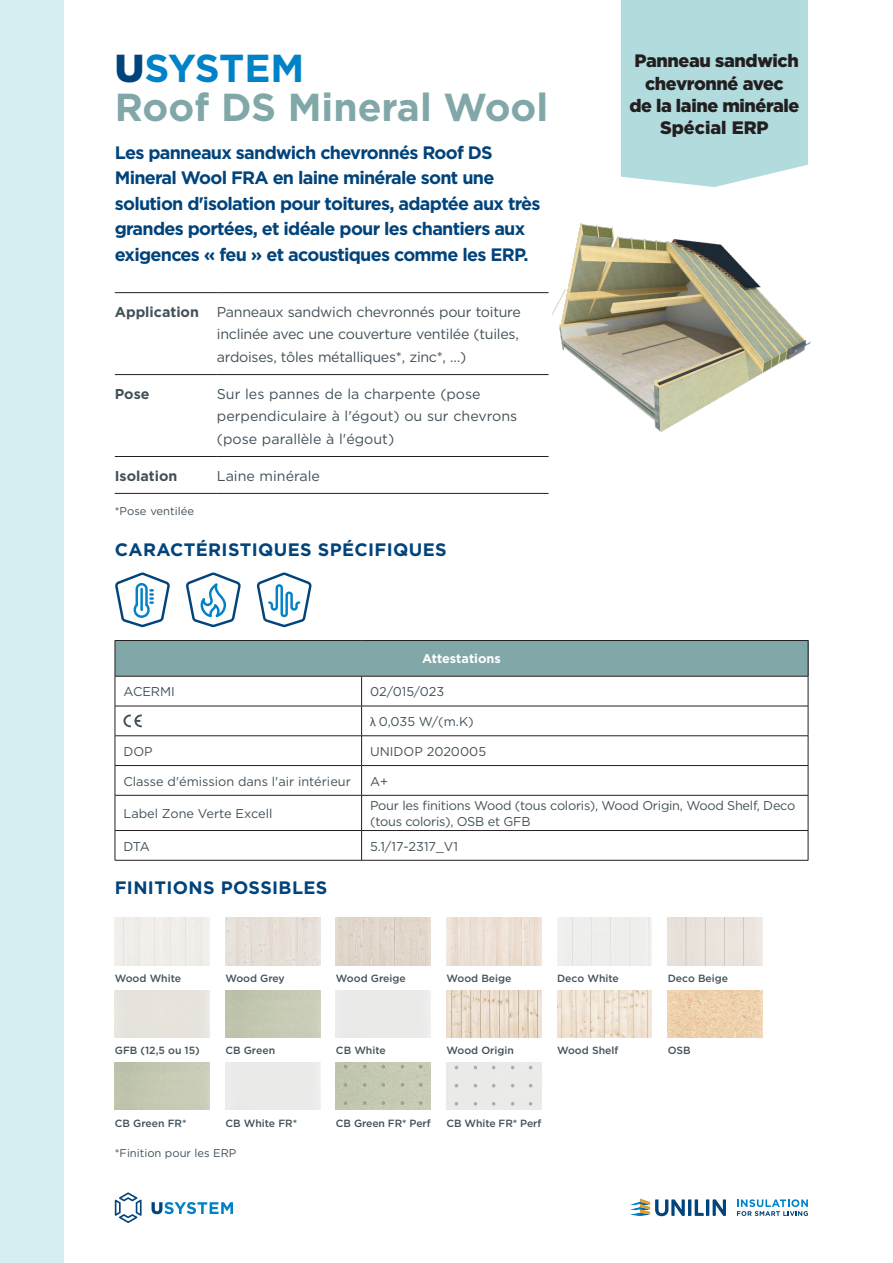
<style>
.page{position:relative;width:893px;height:1263px;background:#fff}
.page>*{position:absolute;margin:0;border:0;box-sizing:border-box;transform-origin:0 0}
.t1{font:700 39px "Gotham";color:#81a7a9}
.t2{font:700 39px "Gotham";letter-spacing:-.015em;color:#0082c9}
.t3{font:700 18px/25.5px "Gotham";letter-spacing:-.04em;color:#01437b}
.t4{font:700 18px "Gotham";letter-spacing:.02em;color:#01437b}
.t5{font:900 18px/22.5px "Gotham";letter-spacing:-.02em;color:#231f20;text-align:center}
.t6{font:900 18px "Gotham";color:#231f20}
.Produktnaam{font:14.25px/22.5px "Gotham";letter-spacing:-.02em;color:#425159}
.Produktnaam-2{font:14.25px/22.5px "Gotham";color:#425159}
.Produktnaam-3{font:700 14.25px "Gotham";color:#425159}
.t7{font:12.75px/16.5px "Gotham";letter-spacing:-.015em;color:#425159}
.t8{font:700 12.75px "Gotham";color:#fff}
.Produktnaam-4{font:11.25px "Gotham";color:#425159}
.t9{font:500 10.5px "Gotham";color:#425159}
.s1{font-weight:900;color:#01437b}
.s2{font-family:"Calibri"}
</style>
<div class="page">
<div style="left:0;top:0;width:64px;height:1263px;background:#d6eeef"></div>
<svg style="left:152px;top:1202px;width:81px;height:12px"></svg>
<svg style="left:115px;top:1192px;width:27px;height:31px"></svg>
<svg style="left:630px;top:1198px;width:96px;height:18px"></svg>
<svg style="left:737px;top:1199px;width:71px;height:17px"></svg>
<hr style="left:115px;top:292px;width:102px;height:1px;background:#231f20">
<hr style="left:217px;top:292px;width:332px;height:1px;background:#231f20">
<hr style="left:115px;top:374px;width:102px;height:1px;background:#231f20">
<hr style="left:217px;top:374px;width:332px;height:1px;background:#231f20">
<hr style="left:115px;top:456px;width:102px;height:1px;background:#231f20">
<hr style="left:217px;top:456px;width:332px;height:1px;background:#231f20">
<hr style="left:115px;top:493px;width:102px;height:1px;background:#231f20">
<hr style="left:217px;top:493px;width:332px;height:1px;background:#231f20">
<img style="left:553px;top:223px;width:258px;height:209px">
<div style="left:115px;top:640px;width:693px;height:36px;background:#81a7a9"></div>
<hr style="left:115px;top:640px;width:247px;height:1px;background:#231f20">
<hr style="left:115px;top:641px;width:1px;height:35px;background:#231f20">
<hr style="left:362px;top:640px;width:446px;height:1px;background:#231f20">
<hr style="left:808px;top:641px;width:1px;height:35px;background:#231f20">
<hr style="left:115px;top:676px;width:247px;height:1px;background:#231f20">
<hr style="left:115px;top:676px;width:1px;height:30px;background:#231f20">
<hr style="left:362px;top:676px;width:446px;height:1px;background:#231f20">
<hr style="left:361px;top:676px;width:1px;height:30px;background:#231f20">
<hr style="left:808px;top:676px;width:1px;height:30px;background:#231f20">
<hr style="left:115px;top:706px;width:247px;height:1px;background:#231f20">
<hr style="left:115px;top:706px;width:1px;height:30px;background:#231f20">
<hr style="left:362px;top:706px;width:446px;height:1px;background:#231f20">
<hr style="left:361px;top:706px;width:1px;height:30px;background:#231f20">
<hr style="left:808px;top:706px;width:1px;height:30px;background:#231f20">
<hr style="left:115px;top:735px;width:247px;height:1px;background:#231f20">
<hr style="left:362px;top:735px;width:446px;height:1px;background:#231f20">
<hr style="left:115px;top:765px;width:247px;height:1px;background:#231f20">
<svg style="left:115px;top:736px;width:1px;height:59px"></svg>
<hr style="left:362px;top:765px;width:446px;height:1px;background:#231f20">
<svg style="left:361px;top:736px;width:1px;height:59px"></svg>
<svg style="left:808px;top:736px;width:1px;height:59px"></svg>
<hr style="left:115px;top:795px;width:247px;height:1px;background:#231f20">
<hr style="left:115px;top:795px;width:1px;height:35px;background:#231f20">
<hr style="left:362px;top:795px;width:446px;height:1px;background:#231f20">
<hr style="left:361px;top:795px;width:1px;height:35px;background:#231f20">
<hr style="left:808px;top:795px;width:1px;height:35px;background:#231f20">
<hr style="left:115px;top:830px;width:247px;height:1px;background:#231f20">
<svg style="left:115px;top:831px;width:1px;height:29px"></svg>
<hr style="left:362px;top:830px;width:446px;height:1px;background:#231f20">
<svg style="left:361px;top:831px;width:1px;height:29px"></svg>
<svg style="left:808px;top:831px;width:1px;height:29px"></svg>
<hr style="left:115px;top:860px;width:247px;height:1px;background:#231f20">
<hr style="left:362px;top:860px;width:446px;height:1px;background:#231f20">
<svg style="left:123px;top:714px;width:19px;height:13px"></svg>
<svg style="left:115px;top:572px;width:55px;height:55px"></svg>
<div style="left:115px;top:918px;width:95px;height:47px;background:#f1eeea"></div>
<div style="left:668px;top:918px;width:94px;height:47px;background:#eae3dc"></div>
<img style="left:668px;top:990px;width:94px;height:47px">
<img style="left:447px;top:918px;width:94px;height:47px">
<img style="left:336px;top:1062px;width:95px;height:48px">
<img style="left:225px;top:918px;width:95px;height:47px">
<div style="left:557px;top:918px;width:95px;height:47px;background:#eeefec"></div>
<img style="left:447px;top:990px;width:94px;height:47px">
<div style="left:447px;top:1062px;width:94px;height:48px;background:#eaeae9"></div>
<img style="left:336px;top:918px;width:95px;height:47px">
<img style="left:557px;top:990px;width:95px;height:47px">
<svg style="left:186px;top:572px;width:55px;height:55px"></svg>
<svg style="left:257px;top:572px;width:55px;height:55px"></svg>
<div style="left:621px;top:0;width:187px;height:187px;background:#b1dbdd"></div>
<p class="t2" style="left:115px;top:43px;width:191px"><span class="s1">U</span>SYSTEM</p>
<p class="t1" style="left:115px;top:82px;width:435px">Roof DS Mineral Wool</p>
<p class="t3" style="left:115px;top:140px;width:427px">Les panneaux sandwich chevronnés Roof DS Mineral Wool FRA en laine minérale sont une solution d'isolation pour toitures, adaptée aux très grandes portées, et idéale pour les chantiers aux exigences « feu » et acoustiques comme les ERP.</p>
<p class="Produktnaam-3" style="left:115px;top:302px;width:86px">Application</p>
<p class="Produktnaam" style="left:217px;top:300px;width:306px">Panneaux sandwich chevronnés pour toiture inclinée avec une couverture ventilée (tuiles, ardoises, tôles métalliques*, zinc*, …)</p>
<p class="Produktnaam-3" style="left:115px;top:384px;width:36px">Pose</p>
<p class="Produktnaam-2" style="left:217px;top:382px;width:302px">Sur les pannes de la charpente (pose perpendiculaire à l'égout) ou sur chevrons (pose parallèle à l'égout)</p>
<p class="Produktnaam-3" style="left:115px;top:466px;width:64px">Isolation</p>
<p class="Produktnaam-2" style="left:217px;top:464px;width:105px">Laine minérale</p>
<p class="Produktnaam-4" style="left:115px;top:504px;width:81px">*Pose ventilée</p>
<p class="t4" style="left:115px;top:538px;width:333px">CARACTÉRISTIQUES SPÉCIFIQUES</p>
<p class="t8" style="left:422px;top:650px;width:80px">Attestations</p>
<p class="t5" style="left:635px;top:50px;width:166px">Panneau sandwich chevronné avec</p>
<p class="t5" style="left:629px;top:95px;width:172px">de la laine minérale</p>
<p class="t6" style="left:660px;top:115px;width:110px">Spécial ERP</p>
<p class="t7" style="left:123px;top:683px;width:53px">ACERMI</p>
<p class="t7" style="left:370px;top:683px;width:76px">02/015/023</p>
<p class="t7" style="left:370px;top:713px;width:105px"><span class="s2">λ</span> 0,035 W/(m.K)</p>
<p class="t7" style="left:123px;top:743px;width:31px">DOP</p>
<p class="t7" style="left:370px;top:743px;width:118px">UNIDOP 2020005</p>
<p class="t7" style="left:123px;top:772px;width:229px">Classe d'émission dans l'air intérieur</p>
<p class="t7" style="left:370px;top:772px;width:20px">A+</p>
<p class="t7" style="left:123px;top:805px;width:150px">Label Zone Verte Excell</p>
<p class="t7" style="left:370px;top:797px;width:427px">Pour les finitions Wood (tous coloris), Wood Origin, Wood Shelf, Deco (tous coloris), OSB et GFB</p>
<p class="t7" style="left:123px;top:837px;width:28px">DTA</p>
<p class="t7" style="left:370px;top:837px;width:89px">5.1/17-2317_V1</p>
<p class="t4" style="left:115px;top:875px;width:214px">FINITIONS POSSIBLES</p>
<p class="t9" style="left:115px;top:971px;width:68px">Wood White</p>
<p class="t9" style="left:447px;top:971px;width:67px">Wood Beige</p>
<p class="t9" style="left:225px;top:971px;width:61px">Wood Grey</p>
<p class="t9" style="left:557px;top:971px;width:63px">Deco White</p>
<p class="t9" style="left:336px;top:971px;width:71px">Wood Greige</p>
<p class="t9" style="left:668px;top:971px;width:62px">Deco Beige</p>
<p class="t9" style="left:557px;top:1044px;width:63px">Wood Shelf</p>
<p class="t9" style="left:336px;top:1044px;width:51px">CB White</p>
<p class="t9" style="left:447px;top:1044px;width:69px">Wood Origin</p>
<p class="t9" style="left:115px;top:1044px;width:87px">GFB (12,5 ou 15)</p>
<p class="t9" style="left:668px;top:1044px;width:25px">OSB</p>
<p class="t9" style="left:225px;top:1044px;width:51px">CB Green</p>
<p class="t9" style="left:225px;top:1116px;width:73px">CB White FR*</p>
<p class="t9" style="left:115px;top:1116px;width:73px">CB Green FR*</p>
<p class="Produktnaam-4" style="left:115px;top:1146px;width:123px">*Finition pour les ERP</p>
<p class="t9" style="left:336px;top:1116px;width:96px">CB Green FR* Perf</p>
<p class="t9" style="left:447px;top:1116px;width:96px">CB White FR* Perf</p>
</div>
